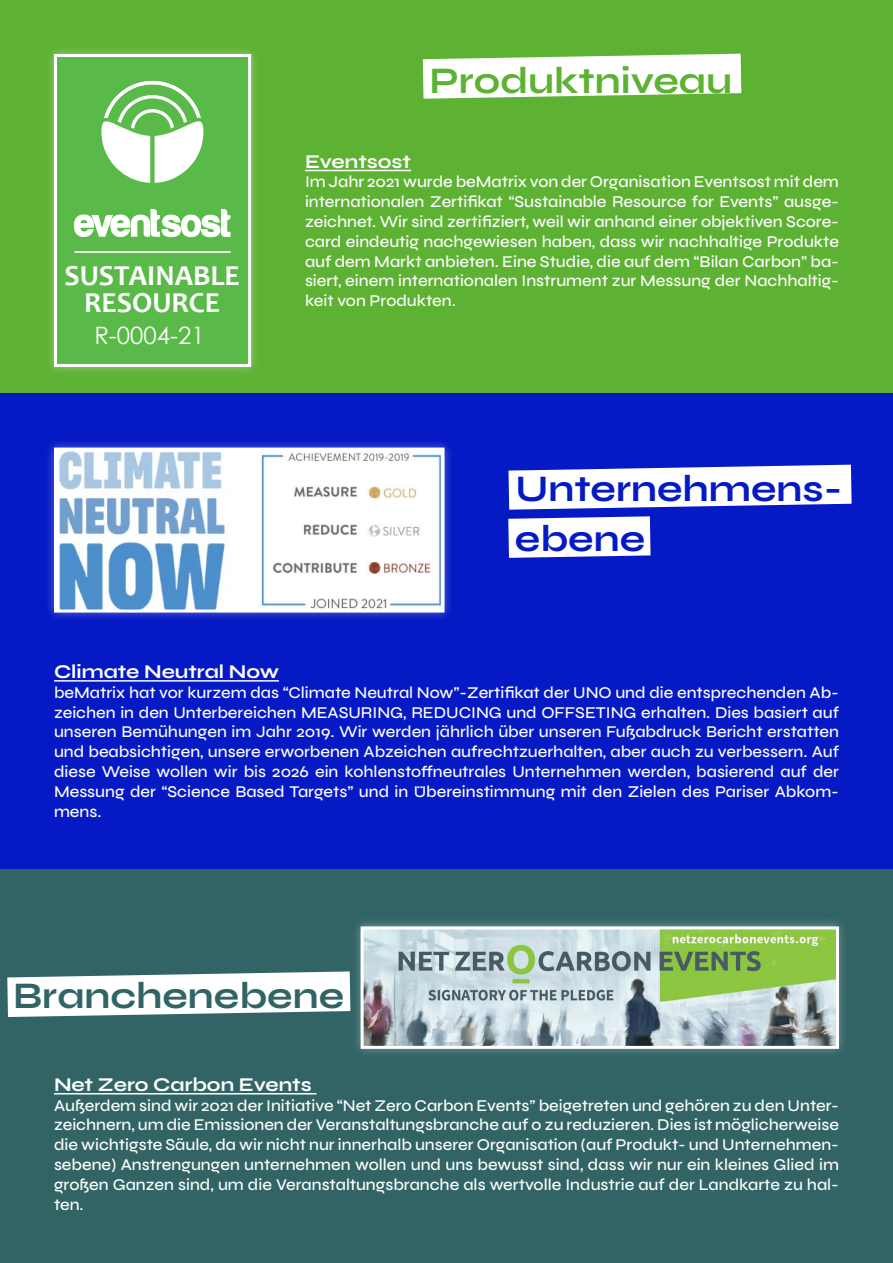
<style>
.page{position:relative;width:893px;height:1263px;background:#fff}
.page>*{position:absolute;margin:0;border:0;box-sizing:border-box;transform-origin:0 0}
.t1{font:700 37.5px "Syne";color:#0519c5}
.t2{font:700 37.5px "Syne";color:#5db233}
.t3{font:700 37.5px "Syne";color:#326466}
.t4{font:700 29.1px/27.5px "Candara";color:#fff;text-align:center}
.t5{font:24px "Century Gothic";color:#fff}
.t6{font:700 19.5px "Syne";color:#fff}
.t7{font:500 16.5px/19.8px "Syne";color:#fff;text-align:justify}
</style>
<div class="page">
<div style="left:0;top:0;width:893px;height:393px;background:#5db233"></div>
<div style="left:44px;top:44px;width:217px;height:333px;background:#fff;opacity:.35"></div>
<div style="left:56px;top:56px;width:194px;height:309px;background:#5aba49"></div>
<svg style="left:101px;top:103px;width:103px;height:81px"></svg>
<div style="left:150px;top:134px;width:5px;height:49px;background:#5aba49"></div>
<svg style="left:74px;top:209px;width:156px;height:28px"></svg>
<hr style="left:75px;top:251px;width:156px;height:2px;background:#fff">
<div style="left:54px;top:54px;width:197px;height:313px;border:3px solid #fff"></div>
<hr style="left:305px;top:170px;width:106px;height:1px;background:#fff">
<div style="left:0;top:393px;width:893px;height:477px;background:#0519c5"></div>
<div style="left:44px;top:438px;width:410px;height:184px;background:#fff;opacity:.35"></div>
<img style="left:58px;top:452px;width:383px;height:156px">
<div style="left:54px;top:448px;width:391px;height:164px;border:3px solid #fff"></div>
<hr style="left:54px;top:680px;width:225px;height:2px;background:#fff">
<div style="left:0;top:870px;width:893px;height:393px;background:#326466"></div>
<div style="left:351px;top:916px;width:498px;height:143px;background:#fff;opacity:.35"></div>
<img style="left:365px;top:930px;width:470px;height:115px">
<div style="left:361px;top:926px;width:478px;height:123px;border:3px solid #fff"></div>
<svg style="left:423px;top:54px;width:318px;height:45px;background:#eaf5e5"></svg>
<svg style="left:508px;top:465px;width:344px;height:45px;background:#dddff7"></svg>
<svg style="left:7px;top:971px;width:343px;height:46px;background:#e2e9e9"></svg>
<hr style="left:54px;top:1093px;width:262px;height:1px;background:#fff">
<svg style="left:508px;top:516px;width:143px;height:42px;background:#ebecfa"></svg>
<p class="t4" style="left:65px;top:261px;width:177px">SUSTAINABLE<br>RESOURCE</p>
<p class="t5" style="left:94px;top:318px;width:112px">R-0004-21</p>
<p class="t2" style="left:429px;top:57px;width:304px">Produktniveau</p>
<p class="t6" style="left:305px;top:149px;width:108px">Eventsost</p>
<p class="t7" style="left:305px;top:172px;width:535px">Im Jahr 2021 wurde beMatrix von der Organisation Eventsost mit dem internationalen Zertifikat “Sustainable Resource for Events” ausge&shy;zeichnet. Wir sind zertifiziert, weil wir anhand einer objektiven Score&shy;card eindeutig nachgewiesen haben, dass wir nachhaltige Produkte auf dem Markt anbieten. Eine Studie, die auf dem “Bilan Carbon” ba&shy;siert, einem internationalen Instrument zur Messung der Nachhaltig&shy;keit von Produkten.</p>
<p class="t1" style="left:516px;top:465px;width:328px">Unternehmens-</p>
<p class="t1" style="left:515px;top:515px;width:132px">ebene</p>
<p class="t6" style="left:54px;top:659px;width:226px">Climate Neutral Now</p>
<p class="t7" style="left:54px;top:682px;width:786px">beMatrix hat vor kurzem das “Climate Neutral Now”-Zertifikat der UNO und die entsprechenden Ab&shy;zeichen in den Unterbereichen MEASURING, REDUCING und OFFSETING erhalten. Dies basiert auf unseren Bemühungen im Jahr 2019. Wir werden jährlich über unseren Fußabdruck Bericht erstatten und beabsichtigen, unsere erworbenen Abzeichen aufrechtzuerhalten, aber auch zu verbessern. Auf diese Weise wollen wir bis 2026 ein kohlenstoffneutrales Unternehmen werden, basierend auf der Messung der “Science Based Targets” und in Übereinstimmung mit den Zielen des Pariser Abkom&shy;mens.</p>
<p class="t3" style="left:13px;top:972px;width:333px">Branchenebene</p>
<p class="t6" style="left:54px;top:1072px;width:259px">Net Zero Carbon Events</p>
<p class="t7" style="left:54px;top:1095px;width:786px">Außerdem sind wir 2021 der Initiative “Net Zero Carbon Events” beigetreten und gehören zu den Unter&shy;zeichnern, um die Emissionen der Veranstaltungsbranche auf 0 zu reduzieren. Dies ist möglicherweise die wichtigste Säule, da wir nicht nur innerhalb unserer Organisation (auf Produkt- und Unternehmen&shy;sebene) Anstrengungen unternehmen wollen und uns bewusst sind, dass wir nur ein kleines Glied im großen Ganzen sind, um die Veranstaltungsbranche als wertvolle Industrie auf der Landkarte zu hal&shy;ten.</p>
</div>
